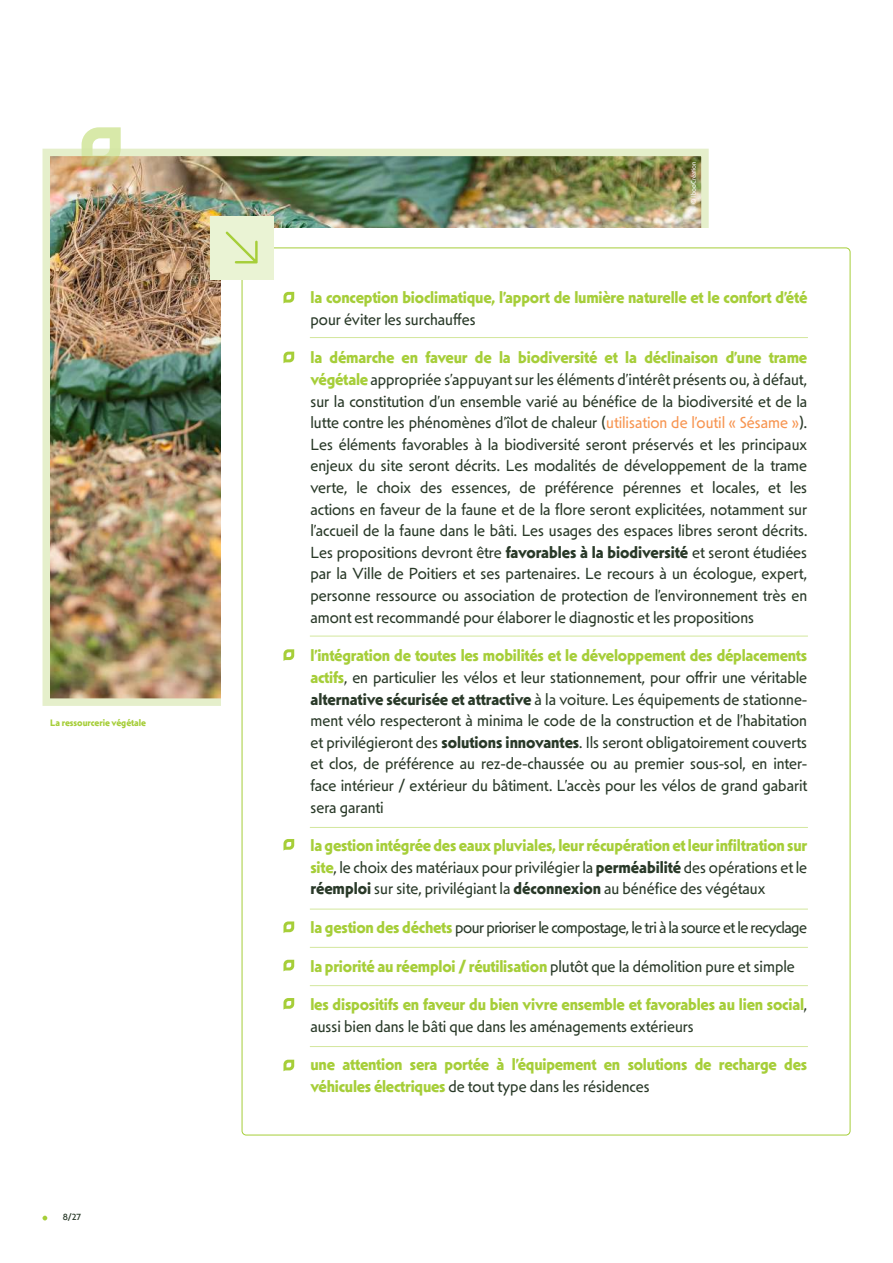
<style>
.page{position:relative;width:893px;height:1263px;background:#fff}
.page>*{position:absolute;margin:0;border:0;box-sizing:border-box;transform-origin:0 0}
.t1{font:16.2px/21.6px "Mendl Sans Dusk";color:#293928;text-align:justify}
.t2{font:700 16.2px/21.6px "Mendl Sans Dusk";letter-spacing:-.01em;color:#a6ce39}
.t3{font:16.2px "Mendl Sans Dusk";letter-spacing:-.03em;color:#293928}
.t4{font:700 9.45px "Mendl Sans Dusk";color:#a6ce39}
.t5{font:500 9px "Mendl Sans Dusk";color:#293928}
.t6{font:6.75px "Mendl Sans Dawn";color:#fff}
.s1{font-weight:700;color:#a6ce39}
.s2{color:#f79551}
.s3{font-weight:700}
.s4{font-weight:400;color:#293928}
</style>
<div class="page">
<svg style="left:43px;top:1216px;width:4px;height:4px"></svg>
<img style="left:52px;top:158px;width:648px;height:539px">
<div style="left:43px;top:149px;width:666px;height:557px;border:8px solid #e5efcb"></div>
<svg style="left:82px;top:127px;width:39px;height:43px;background:#d9d9a6"></svg>
<div style="left:221px;top:229px;width:545px;height:21px;background:#fff"></div>
<div style="left:221px;top:229px;width:23px;height:708px;background:#fff"></div>
<div style="left:242px;top:248px;width:608px;height:887px;background:#fff;border-radius:4px"></div>
<svg style="left:283px;top:292px;width:11px;height:12px"></svg>
<svg style="left:283px;top:352px;width:11px;height:11px"></svg>
<svg style="left:283px;top:649px;width:11px;height:12px"></svg>
<svg style="left:283px;top:839px;width:11px;height:12px"></svg>
<svg style="left:283px;top:921px;width:11px;height:12px"></svg>
<svg style="left:283px;top:960px;width:11px;height:11px"></svg>
<svg style="left:283px;top:998px;width:11px;height:12px"></svg>
<svg style="left:283px;top:1060px;width:11px;height:11px"></svg>
<hr style="left:310px;top:337px;width:498px;height:1px;background:#a6ce39">
<hr style="left:310px;top:636px;width:498px;height:1px;background:#a6ce39">
<hr style="left:310px;top:827px;width:498px;height:1px;background:#a6ce39">
<hr style="left:310px;top:909px;width:498px;height:1px;background:#a6ce39">
<hr style="left:310px;top:947px;width:498px;height:1px;background:#a6ce39">
<hr style="left:310px;top:985px;width:498px;height:1px;background:#a6ce39">
<hr style="left:310px;top:1046px;width:498px;height:1px;background:#a6ce39">
<div style="left:210px;top:216px;width:64px;height:63px;background:#eaf3d4"></div>
<svg style="left:226px;top:231px;width:32px;height:32px"></svg>
<p class="t4" style="left:50px;top:717px;width:97px">La ressourcerie végétale</p>
<p class="t5" style="left:63px;top:1212px;width:20px">8/27</p>
<p class="t6" style="left:689px;top:204px;width:44px;rotate:-90deg">© IbooCréation</p>
<p class="t2" style="left:310px;top:287px;width:498px">la conception bioclimatique, l’apport de lumière naturelle et le confort d’été</p>
<p class="t1" style="left:310px;top:308px;width:167px">pour éviter les surchauffes</p>
<p class="t1" style="left:310px;top:347px;width:498px"><span class="s1">la démarche en faveur de la biodiversité et la déclinaison d’une trame végétale</span> appropriée s’appuyant sur les éléments d’intérêt présents ou, à défaut, sur la constitution d’un ensemble varié au bénéfice de la biodiversité et de la lutte contre les phénomènes d’îlot de chaleur (<span class="s2">utilisation de l’outil « Sésame »</span>).<br>Les éléments favorables à la biodiversité seront préservés et les principaux enjeux du site seront décrits. Les modalités de développement de la trame verte, le choix des essences, de préférence pérennes et locales, et les actions en faveur de la faune et de la flore seront explicitées, notamment sur l’accueil de la faune dans le bâti. Les usages des espaces libres seront décrits.<br>Les propositions devront être <span class="s3">favorables à la biodiversité</span> et seront étudiées par la Ville de Poitiers et ses partenaires. Le recours à un écologue, expert, personne ressource ou association de protection de l’environnement très en amont est recommandé pour élaborer le diagnostic et les propositions</p>
<p class="t1" style="left:310px;top:645px;width:498px"><span class="s1">l’intégration de toutes les mobilités et le développement des déplacements actifs</span>, en particulier les vélos et leur stationnement, pour offrir une véritable <span class="s3">alternative sécurisée et attractive</span> à la voiture. Les équipements de stationne&shy;ment vélo respecteront à minima le code de la construction et de l’habitation et privilégieront des <span class="s3">solutions innovantes</span>. Ils seront obligatoirement couverts et clos, de préférence au rez-de-chaussée ou au premier sous-sol, en inter&shy;face intérieur / extérieur du bâtiment. L’accès pour les vélos de grand gabarit sera garanti</p>
<p class="t1" style="left:310px;top:834px;width:498px"><span class="s1">la gestion intégrée des eaux pluviales, leur récupération et leur infiltration sur site</span>, le choix des matériaux pour privilégier la <span class="s3">perméabilité</span> des opérations et le <span class="s3">réemploi</span> sur site, privilégiant la <span class="s3">déconnexion</span> au bénéfice des végétaux</p>
<p class="t3" style="left:310px;top:917px;width:498px"><span class="s1">la gestion des déchets</span> pour prioriser le compostage, le tri à la source et le recyclage</p>
<p class="t2" style="left:310px;top:955px;width:486px">la priorité au réemploi / réutilisation <span class="s4">plutôt que la démolition pure et simple</span></p>
<p class="t2" style="left:310px;top:993px;width:498px">les dispositifs en faveur du bien vivre ensemble et favorables au lien social<span class="s4">, aussi bien dans le bâti que dans les aménagements extérieurs</span></p>
<p class="t2" style="left:310px;top:1054px;width:498px">une attention sera portée à l’équipement en solutions de recharge des véhicules électriques <span class="s4">de tout type dans les résidences</span></p>
</div>
